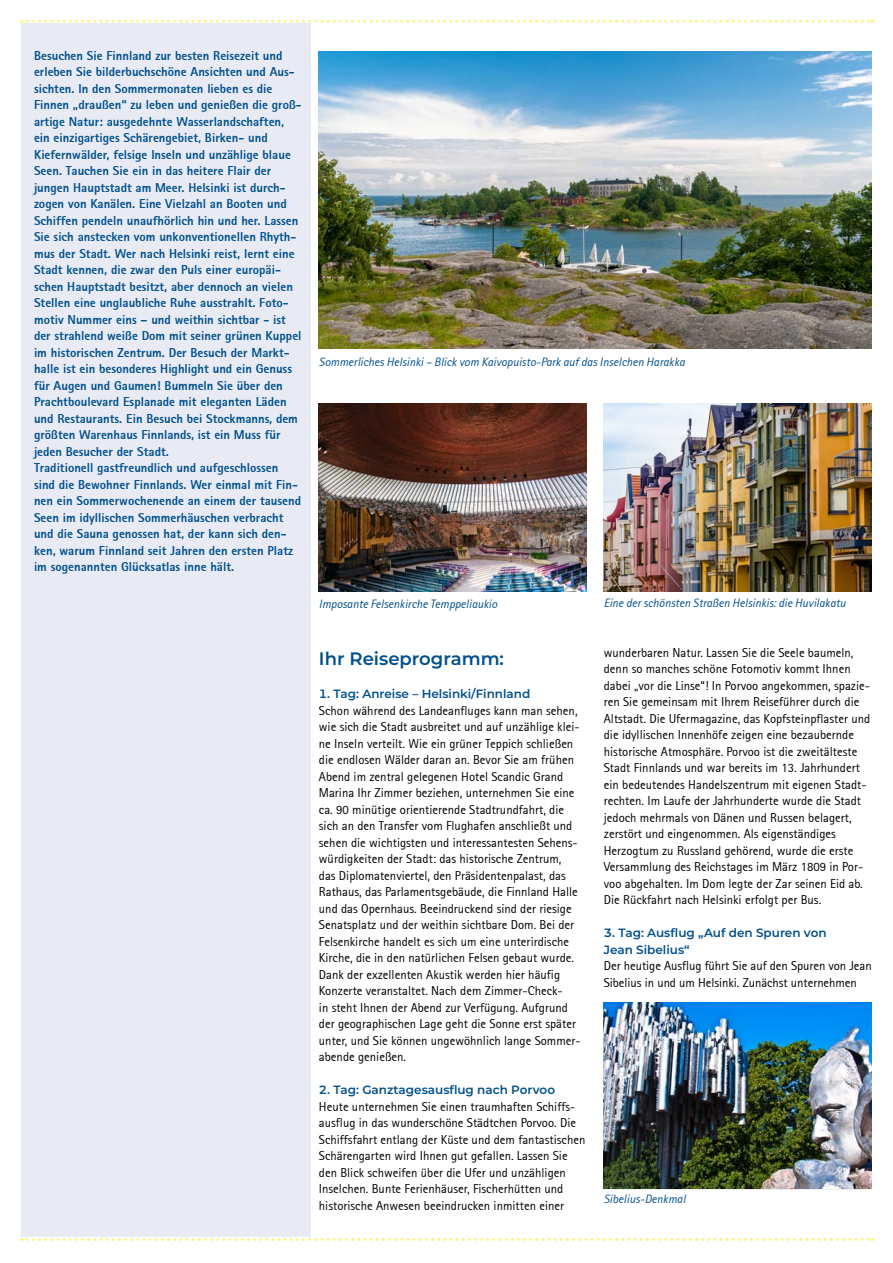
<style>
.page{position:relative;width:893px;height:1263px;background:#fff}
.page>*{position:absolute;margin:0;border:0;box-sizing:border-box;transform-origin:0 0}
.t1{font:600 18px "Montserrat";color:#00508c}
.t2{font:12.75px/16.5px "Rotis Sans Serif";color:#000}
.t3{font:800 12.75px/16.5px "Rotis Sans Serif";color:#00508c}
.t4{font:italic 12px "Rotis Sans Serif";color:#00508c}
.t5{font:600 12px/16.5px "Montserrat";color:#00508c}
</style>
<div class="page">
<div style="left:21px;top:24px;width:289px;height:1213px;background:#e9ebf4"></div>
<svg style="left:21px;top:20px;width:852px;height:3px"></svg>
<svg style="left:21px;top:1238px;width:852px;height:3px"></svg>
<img style="left:319px;top:51px;width:553px;height:298px">
<img style="left:604px;top:404px;width:268px;height:187px">
<img style="left:604px;top:1002px;width:268px;height:187px">
<img style="left:319px;top:404px;width:268px;height:187px">
<p class="t3" style="left:34px;top:47px;width:269px">Besuchen Sie Finnland zur besten Reisezeit und erleben Sie bilderbuchschöne Ansichten und Aus&shy;sichten. In den Sommermonaten lieben es die Finnen „draußen“ zu leben und genießen die groß&shy;artige Natur: ausgedehnte Wasserlandschaften, ein einzigartiges Schärengebiet, Birken- und Kiefernwälder, felsige Inseln und unzählige blaue Seen. Tauchen Sie ein in das heitere Flair der jungen Hauptstadt am Meer. Helsinki ist durch&shy;zogen von Kanälen. Eine Vielzahl an Booten und Schiffen pendeln unaufhörlich hin und her. Lassen Sie sich anstecken vom unkonventionellen Rhyth&shy;mus der Stadt. Wer nach Helsinki reist, lernt eine Stadt kennen, die zwar den Puls einer europäi&shy;schen Hauptstadt besitzt, aber dennoch an vielen Stellen eine unglaubliche Ruhe ausstrahlt. Foto&shy;motiv Nummer eins – und weithin sichtbar - ist der strahlend weiße Dom mit seiner grünen Kuppel im historischen Zentrum. Der Besuch der Markt&shy;halle ist ein besonderes Highlight und ein Genuss für Augen und Gaumen! Bummeln Sie über den Prachtboulevard Esplanade mit eleganten Läden und Restaurants. Ein Besuch bei Stockmanns, dem größten Warenhaus Finnlands, ist ein Muss für jeden Besucher der Stadt.<br>Traditionell gastfreundlich und aufgeschlossen sind die Bewohner Finnlands. Wer einmal mit Fin&shy;nen ein Sommerwochenende an einem der tausend Seen im idyllischen Sommerhäuschen verbracht und die Sauna genossen hat, der kann sich den&shy;ken, warum Finnland seit Jahren den ersten Platz im sogenannten Glücksatlas inne hält.</p>
<p class="t4" style="left:319px;top:354px;width:367px">Sommerliches Helsinki – Blick vom Kaivopuisto-Park auf das Inselchen Harakka</p>
<p class="t4" style="left:319px;top:597px;width:180px">Imposante Felsenkirche Temppeliaukio</p>
<h1 class="t1" style="left:319px;top:646px;width:187px">Ihr Reiseprogramm:</h1>
<p class="t5" style="left:319px;top:685px;width:213px">1. Tag: Anreise – Helsinki/Finnland</p>
<p class="t2" style="left:319px;top:702px;width:263px">Schon während des Landeanfluges kann man sehen, wie sich die Stadt ausbreitet und auf unzählige klei&shy;ne Inseln verteilt. Wie ein grüner Teppich schließen die endlosen Wälder daran an. Bevor Sie am frühen Abend im zentral gelegenen Hotel Scandic Grand Marina Ihr Zimmer beziehen, unternehmen Sie eine ca. 90 minütige orientierende Stadtrundfahrt, die sich an den Transfer vom Flughafen anschließt und sehen die wichtigsten und interessantesten Sehens&shy;würdigkeiten der Stadt: das historische Zentrum, das Diplomatenviertel, den Präsidentenpalast, das Rathaus, das Parlamentsgebäude, die Finnland Halle und das Opernhaus. Beeindruckend sind der riesige Senatsplatz und der weithin sichtbare Dom. Bei der Felsenkirche handelt es sich um eine unterirdische Kirche, die in den natürlichen Felsen gebaut wurde.<br>Dank der exzellenten Akustik werden hier häufig Konzerte veranstaltet. Nach dem Zimmer-Check-<br>in steht Ihnen der Abend zur Verfügung. Aufgrund der geographischen Lage geht die Sonne erst später unter, und Sie können ungewöhnlich lange Sommer&shy;abende genießen.</p>
<p class="t5" style="left:319px;top:1081px;width:238px">2. Tag: Ganztagesausflug nach Porvoo</p>
<p class="t2" style="left:319px;top:1098px;width:268px">Heute unternehmen Sie einen traumhaften Schiffs&shy;ausflug in das wunderschöne Städtchen Porvoo. Die Schiffsfahrt entlang der Küste und dem fantastischen Schärengarten wird Ihnen gut gefallen. Lassen Sie den Blick schweifen über die Ufer und unzähligen Inselchen. Bunte Ferienhäuser, Fischerhütten und historische Anwesen beeindrucken inmitten einer</p>
<p class="t4" style="left:604px;top:596px;width:243px">Eine der schönsten Straßen Helsinkis: die Huvilakatu</p>
<p class="t2" style="left:604px;top:644px;width:268px">wunderbaren Natur. Lassen Sie die Seele baumeln, denn so manches schöne Fotomotiv kommt Ihnen dabei „vor die Linse“! In Porvoo angekommen, spazie&shy;ren Sie gemeinsam mit Ihrem Reiseführer durch die Altstadt. Die Ufermagazine, das Kopfsteinpflaster und die idyllischen Innenhöfe zeigen eine bezaubernde historische Atmosphäre. Porvoo ist die zweitälteste Stadt Finnlands und war bereits im 13. Jahrhundert ein bedeutendes Handelszentrum mit eigenen Stadt&shy;rechten. Im Laufe der Jahrhunderte wurde die Stadt jedoch mehrmals von Dänen und Russen belagert, zerstört und eingenommen. Als eigenständiges Herzogtum zu Russland gehörend, wurde die erste Versammlung des Reichstages im März 1809 in Por&shy;voo abgehalten. Im Dom legte der Zar seinen Eid ab.<br>Die Rückfahrt nach Helsinki erfolgt per Bus.</p>
<p class="t5" style="left:604px;top:924px;width:224px">3. Tag: Ausflug „Auf den Spuren von<br>Jean Sibelius“</p>
<p class="t2" style="left:604px;top:957px;width:269px">Der heutige Ausflug führt Sie auf den Spuren von Jean<br>Sibelius in und um Helsinki. Zunächst unternehmen</p>
<p class="t4" style="left:604px;top:1192px;width:83px">Sibelius-Denkmal</p>
</div>
